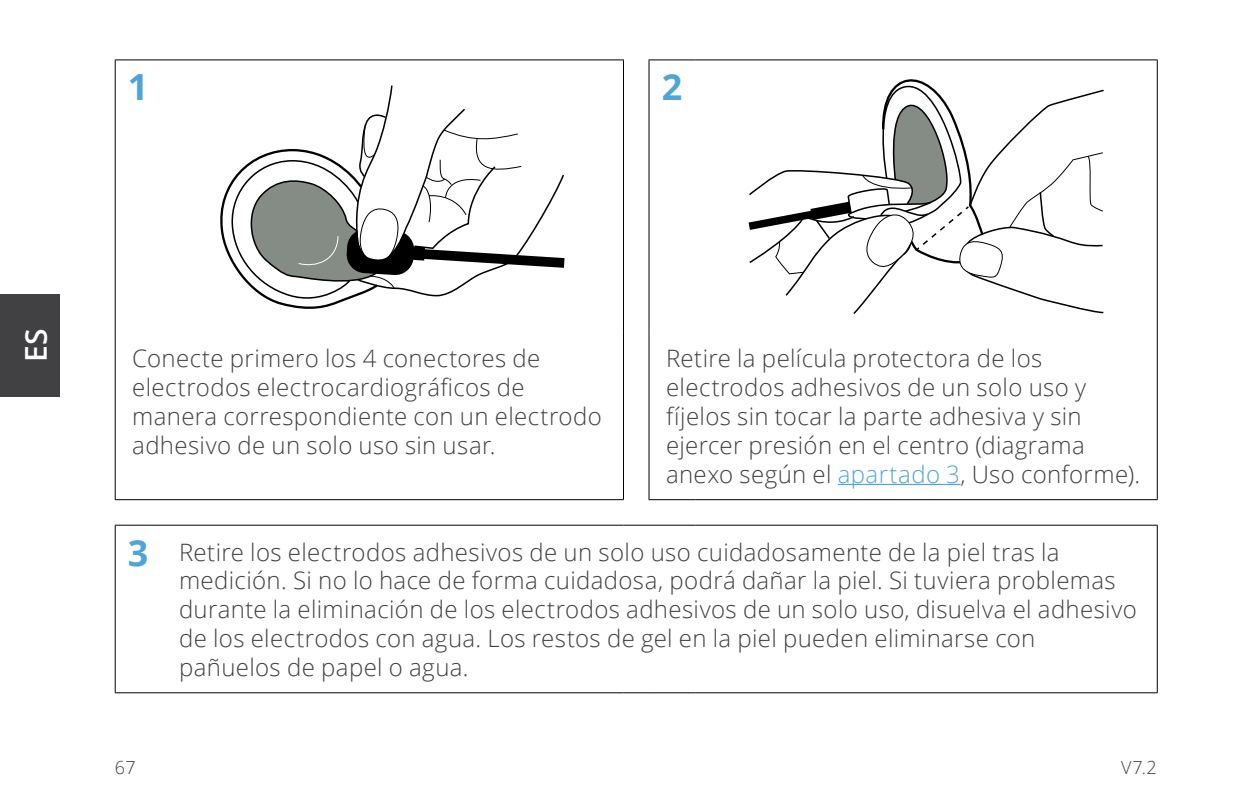
<style>
.page{position:relative;width:1259px;height:808px;background:#fff}
.page>*{position:absolute;margin:0;border:0;box-sizing:border-box;transform-origin:0 0}
.t1{font:700 36px "Open Sans";color:#4fa5d5}
.t2{font:600 30px "Open Sans";color:#fff}
.t3{font:300 24px/28.8px "Open Sans";letter-spacing:.015em;color:#414042}
.t4{font:300 18px "Open Sans";color:#414042}
.s1{color:#4fa5d5}
.s2{font-weight:700;font-size:36px;color:#4fa5d5}
</style>
<div class="page">
<div style="left:0;top:294px;width:60px;height:102px;background:#414042"></div>
<hr style="left:115px;top:59px;width:47px;height:1px;background:#000">
<hr style="left:115px;top:60px;width:1px;height:272px;background:#000">
<hr style="left:162px;top:59px;width:462px;height:1px;background:#000">
<hr style="left:623px;top:60px;width:1px;height:272px;background:#000">
<hr style="left:115px;top:332px;width:1px;height:167px;background:#000">
<hr style="left:623px;top:332px;width:1px;height:167px;background:#000">
<hr style="left:115px;top:499px;width:47px;height:1px;background:#000">
<hr style="left:162px;top:499px;width:462px;height:1px;background:#000">
<hr style="left:648px;top:59px;width:48px;height:1px;background:#000">
<hr style="left:648px;top:60px;width:1px;height:272px;background:#000">
<hr style="left:696px;top:59px;width:461px;height:1px;background:#000">
<hr style="left:1156px;top:60px;width:1px;height:272px;background:#000">
<hr style="left:648px;top:332px;width:1px;height:167px;background:#000">
<hr style="left:1156px;top:332px;width:1px;height:167px;background:#000">
<hr style="left:648px;top:499px;width:48px;height:1px;background:#000">
<hr style="left:696px;top:499px;width:461px;height:1px;background:#000">
<hr style="left:115px;top:525px;width:47px;height:1px;background:#000">
<hr style="left:115px;top:525px;width:1px;height:167px;background:#000">
<hr style="left:162px;top:525px;width:461px;height:1px;background:#000">
<svg style="left:623px;top:525px;width:26px;height:1px"></svg>
<hr style="left:649px;top:525px;width:47px;height:1px;background:#000">
<hr style="left:696px;top:525px;width:461px;height:1px;background:#000">
<hr style="left:1156px;top:525px;width:1px;height:167px;background:#000">
<hr style="left:115px;top:692px;width:47px;height:1px;background:#000">
<hr style="left:162px;top:692px;width:461px;height:1px;background:#000">
<svg style="left:623px;top:692px;width:26px;height:1px"></svg>
<hr style="left:649px;top:692px;width:47px;height:1px;background:#000">
<hr style="left:696px;top:692px;width:461px;height:1px;background:#000">
<svg style="left:220px;top:85px;width:345px;height:224px"></svg>
<svg style="left:748px;top:79px;width:356px;height:235px"></svg>
<hr style="left:838px;top:484px;width:122px;height:1px;background:#4fa5d5">
<h1 class="t1" style="left:128px;top:62px;width:22px">1</h1>
<h1 class="t1" style="left:662px;top:62px;width:22px">2</h1>
<p class="t2" style="left:15px;top:362px;width:35px;rotate:-90deg">ES</p>
<p class="t3" style="left:132px;top:344px;width:471px">Conecte primero los 4 conectores de electrodos electrocardiográficos de manera correspondiente con un electrodo adhesivo de un solo uso sin usar.</p>
<p class="t3" style="left:666px;top:344px;width:476px">Retire la película protectora de los electrodos adhesivos de un solo uso y fíjelos sin tocar la parte adhesiva y sin ejercer presión en el centro (diagrama anexo según el <span class="s1">apartado 3</span>, Uso conforme).</p>
<p class="t3" style="left:179px;top:537px;width:959px;text-indent:-51px"><span class="s2">3</span> Retire los electrodos adhesivos de un solo uso cuidadosamente de la piel tras la medición. Si no lo hace de forma cuidadosa, podrá dañar la piel. Si tuviera problemas durante la eliminación de los electrodos adhesivos de un solo uso, disuelva el adhesivo de los electrodos con agua. Los restos de gel en la piel pueden eliminarse con pañuelos de papel o agua.</p>
<p class="t4" style="left:115px;top:755px;width:22px">67</p>
<p class="t4" style="left:1121px;top:755px;width:37px">V7.2</p>
</div>
